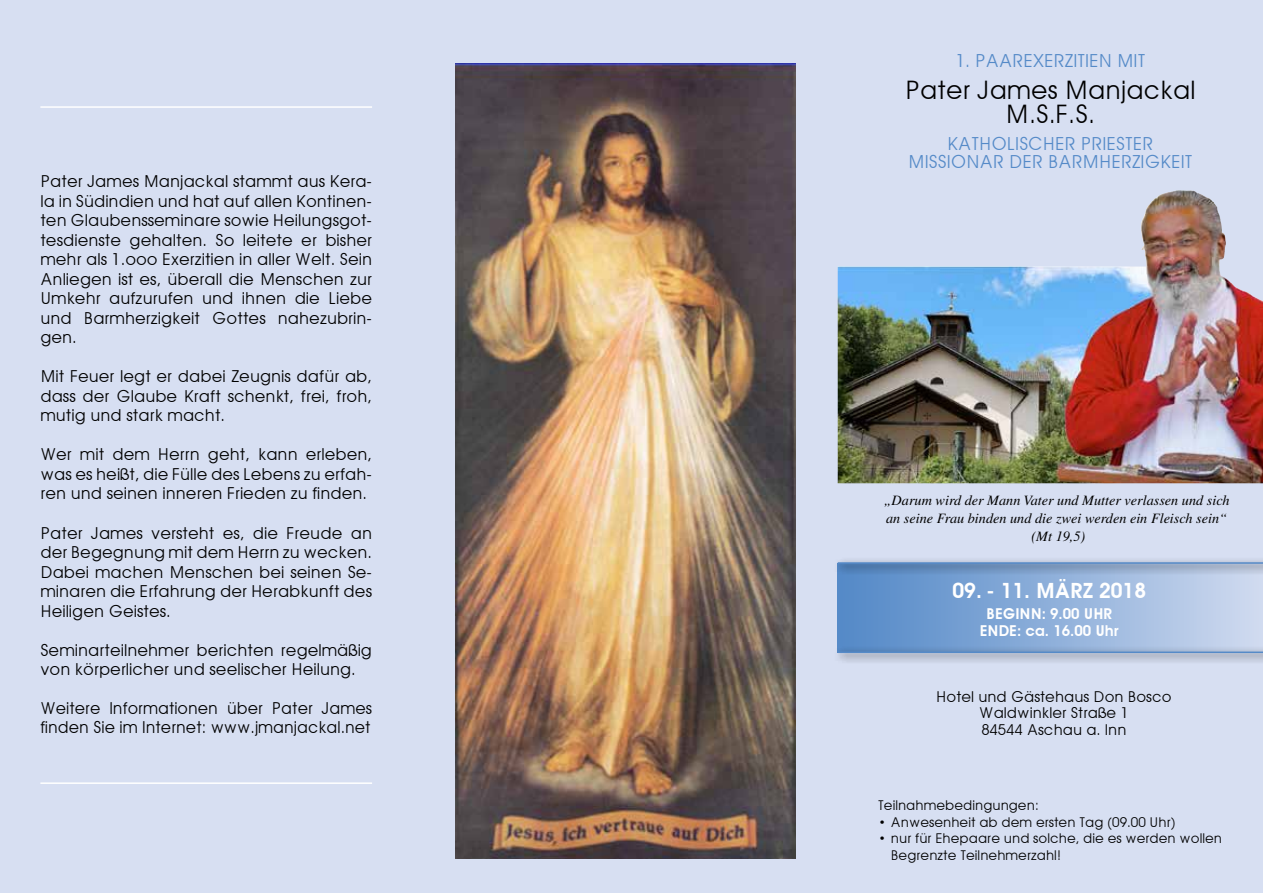
<style>
.page{position:relative;width:1263px;height:893px;background:#d7dff2}
.page>*{position:absolute;margin:0;border:0;box-sizing:border-box;transform-origin:0 0}
.t1{font:25.5px/24px "Avant Garde";color:#000;text-align:center}
.t2{font:600 21px "Avant Garde";color:#fff}
.t3{font:18px/18px "Avant Garde";color:#558ac8;text-align:center}
.t4{font:16.5px/19.5px "Avant Garde";color:#000;text-align:justify}
.t5{font:15px/16.5px "Avant Garde";color:#000;text-align:center}
.t6{font:600 15px/16.5px "Avant Garde";color:#fff;text-align:center}
.t7{font:italic 14.25px/18px "Times";color:#000;text-align:center}
.t8{font:13.5px/16.5px "Avant Garde";color:#000}
</style>
<div class="page">
<div style="left:838px;top:563px;width:425px;height:89px;background:linear-gradient(to right,#5087c6,#cfdaef)"></div>
<div style="left:833px;top:646px;width:430px;height:18px;background:#000;opacity:.96"></div>
<hr style="left:838px;top:652px;width:425px;height:1px;background:#558ac8">
<div style="left:833px;top:557px;width:430px;height:18px;background:#000;opacity:.96"></div>
<hr style="left:838px;top:562px;width:425px;height:2px;background:#558ac8">
<img style="left:455px;top:63px;width:340px;height:796px">
<hr style="left:40px;top:106px;width:332px;height:2px;background:#fff">
<hr style="left:40px;top:782px;width:332px;height:2px;background:#fff">
<img style="left:838px;top:190px;width:425px;height:293px">
<p class="t3" style="left:955px;top:51px;width:192px">1. PAAREXERZITIEN MIT</p>
<h1 class="t1" style="left:905px;top:78px;width:292px">Pater James Manjackal<br>M.S.F.S.</h1>
<p class="t3" style="left:908px;top:134px;width:286px">KATHOLISCHER PRIESTER<br>MISSIONAR DER BARMHERZIGKEIT</p>
<p class="t4" style="left:40px;top:172px;width:333px">Pater James Manjackal stammt aus Kera&shy;la in Südindien und hat auf allen Kontinen&shy;ten Glaubensseminare sowie Heilungsgot&shy;tesdienste gehalten. So leitete er bisher mehr als 1.ooo Exerzitien in aller Welt. Sein Anliegen ist es, überall die Menschen zur Umkehr aufzurufen und ihnen die Liebe und Barmherzigkeit Gottes nahezubrin&shy;gen.</p>
<p class="t4" style="left:40px;top:367px;width:333px">Mit Feuer legt er dabei Zeugnis dafür ab, dass der Glaube Kraft schenkt, frei, froh, mutig und stark macht.</p>
<p class="t4" style="left:40px;top:445px;width:333px">Wer mit dem Herrn geht, kann erleben, was es heißt, die Fülle des Lebens zu erfah&shy;ren und seinen inneren Frieden zu finden.</p>
<p class="t4" style="left:40px;top:523px;width:333px">Pater James versteht es, die Freude an der Begegnung mit dem Herrn zu wecken.<br>Dabei machen Menschen bei seinen Se&shy;minaren die Erfahrung der Herabkunft des Heiligen Geistes.</p>
<p class="t4" style="left:40px;top:640px;width:333px">Seminarteilnehmer berichten regelmäßig von körperlicher und seelischer Heilung.</p>
<p class="t4" style="left:40px;top:698px;width:333px">Weitere Informationen über Pater James finden Sie im Internet: www.jmanjackal.net</p>
<p class="t5" style="left:936px;top:688px;width:237px">Hotel und Gästehaus Don Bosco<br>Waldwinkler Straße 1<br>84544 Aschau a. Inn</p>
<p class="t7" style="left:884px;top:492px;width:347px">„Darum wird der Mann Vater und Mutter verlassen und sich an seine Frau binden und die zwei werden ein Fleisch sein“ (Mt 19,5)</p>
<p class="t2" style="left:952px;top:578px;width:195px">09. - 11. MÄRZ 2018</p>
<p class="t6" style="left:980px;top:606px;width:140px">BEGINN: 9.00 UHR<br>ENDE: ca. 16.00 Uhr</p>
<p class="t8" style="left:878px;top:797px;width:162px">Teilnahmebedingungen:</p>
<p class="t8" style="left:878px;top:814px;width:299px">• Anwesenheit ab dem ersten Tag (09.00 Uhr)</p>
<p class="t8" style="left:891px;top:830px;width:333px;text-indent:-13px">• nur für Ehepaare und solche, die es werden wollen<br>Begrenzte Teilnehmerzahl!</p>
</div>
